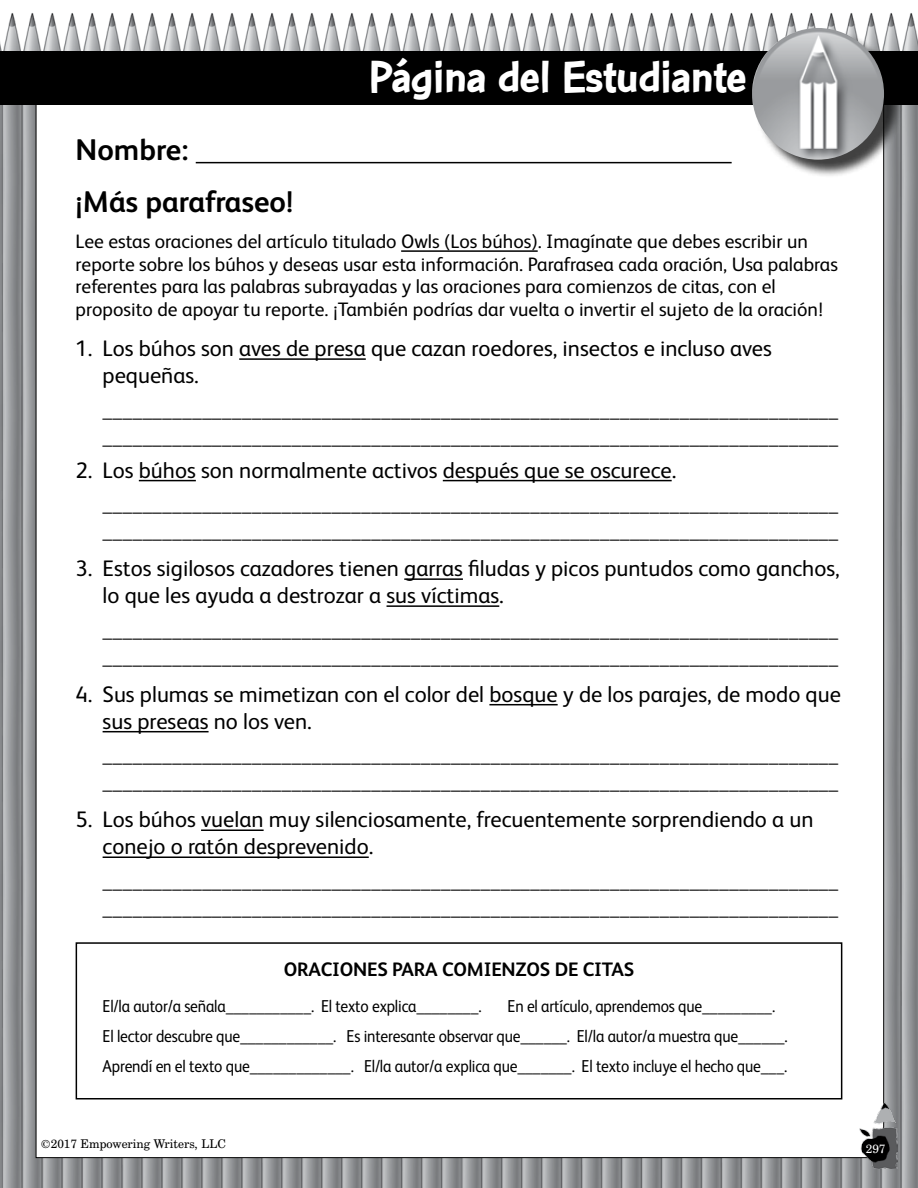
<style>
.page{position:relative;width:918px;height:1188px;background:#fff}
.page>*{position:absolute;margin:0;border:0;box-sizing:border-box;transform-origin:0 0}
.t1{font:700 48px "Con Brush";letter-spacing:-.02em;color:#fff}
.t2{font:700 30px "FS Albert";color:#000}
.t3{font:22.5px/27px "FS Albert";color:#000}
.t4{font:19.5px/27px "FS Albert";color:#000}
.t5{font:700 19.5px "FS Albert";letter-spacing:-.01em;color:#000}
.t6{font:17.25px/30px "FS Albert";letter-spacing:-.01em;color:#000;scale:.9 1}
.t7{font:12px "Century Schoolbook BT";color:#000}
.t8{font:12px "Century Schoolbook BT";color:#fff}
</style>
<div class="page">
<img style="left:0;top:13px;width:918px;height:1175px">
<div style="left:36px;top:68px;width:848px;height:1090px;background:#fff"></div>
<div style="left:0;top:51px;width:918px;height:54px;background:#000"></div>
<div style="left:754px;top:30px;width:149px;height:148px;background:#000;opacity:.75"></div>
<img style="left:752px;top:28px;width:132px;height:132px;border-radius:66px">
<img style="left:860px;top:1103px;width:37px;height:65px">
<hr style="left:401px;top:250px;width:137px;height:2px;background:#000">
<hr style="left:239px;top:358px;width:127px;height:2px;background:#000">
<hr style="left:139px;top:480px;width:57px;height:1px;background:#000">
<hr style="left:443px;top:480px;width:229px;height:1px;background:#000">
<hr style="left:404px;top:578px;width:59px;height:2px;background:#000">
<hr style="left:387px;top:605px;width:112px;height:2px;background:#000">
<hr style="left:489px;top:704px;width:69px;height:1px;background:#000">
<hr style="left:103px;top:731px;width:106px;height:1px;background:#000">
<hr style="left:201px;top:829px;width:63px;height:2px;background:#000">
<hr style="left:103px;top:856px;width:266px;height:2px;background:#000">
<div style="left:76px;top:942px;width:766px;height:158px;border:2px solid #000"></div>
<hr style="left:196px;top:162px;width:536px;height:1px;background:#000">
<h2 class="t2" style="left:76px;top:129px;width:114px">Nombre:</h2>
<h1 class="t1" style="left:368px;top:48px;width:380px">Página del Estudiante</h1>
<h2 class="t2" style="left:76px;top:181px;width:219px">¡Más parafraseo!</h2>
<p class="t4" style="left:76px;top:229px;width:764px;line-height:22.5px">Lee estas oraciones del artículo titulado Owls (Los búhos). Imagínate que debes escribir un reporte sobre los búhos y deseas usar esta información. Parafrasea cada oración, Usa palabras referentes para las palabras subrayadas y las oraciones para comienzos de citas, con el proposito de apoyar tu reporte. ¡También podrías dar vuelta o invertir el sujeto de la oración!</p>
<p class="t3" style="left:103px;top:334px;width:671px;text-indent:-27px">1. Los búhos son aves de presa que cazan roedores, insectos e incluso aves pequeñas.</p>
<p class="t4" style="left:103px;top:396px;width:737px">__________________________________________________________________________ __________________________________________________________________________</p>
<p class="t3" style="left:76px;top:455px;width:602px">2. Los búhos son normalmente activos después que se oscurece.</p>
<p class="t4" style="left:103px;top:490px;width:737px">__________________________________________________________________________ __________________________________________________________________________</p>
<p class="t3" style="left:103px;top:554px;width:739px;text-indent:-27px">3. Estos sigilosos cazadores tienen garras filudas y picos puntudos como ganchos, lo que les ayuda a destrozar a sus víctimas.</p>
<p class="t4" style="left:103px;top:616px;width:737px">__________________________________________________________________________ __________________________________________________________________________</p>
<p class="t3" style="left:103px;top:679px;width:740px;text-indent:-27px">4. Sus plumas se mimetizan con el color del bosque y de los parajes, de modo que sus preseas no los ven.</p>
<p class="t4" style="left:103px;top:741px;width:737px">__________________________________________________________________________ __________________________________________________________________________</p>
<p class="t3" style="left:103px;top:805px;width:712px;text-indent:-27px">5. Los búhos vuelan muy silenciosamente, frecuentemente sorprendiendo a un conejo o ratón desprevenido.</p>
<p class="t4" style="left:103px;top:867px;width:737px">__________________________________________________________________________ __________________________________________________________________________</p>
<p class="t5" style="left:284px;top:956px;width:352px">ORACIONES PARA COMIENZOS DE CITAS</p>
<p class="t6" style="left:103px;top:991px;width:423px">El/la autor/a señala___________. El texto explica________.</p>
<p class="t6" style="left:103px;top:991px;width:763px;text-indent:405px">En el artículo, aprendemos que_________.<br>El lector descubre que____________. Es interesante observar que______. El/la autor/a muestra que______.<br>Aprendí en el texto que_____________. El/la autor/a explica que_______. El texto incluye el hecho que___.</p>
<p class="t7" style="left:41px;top:1136px;width:186px">©2017 Empowering Writers, LLC</p>
<p class="t8" style="left:866px;top:1141px;width:21px">297</p>
</div>
